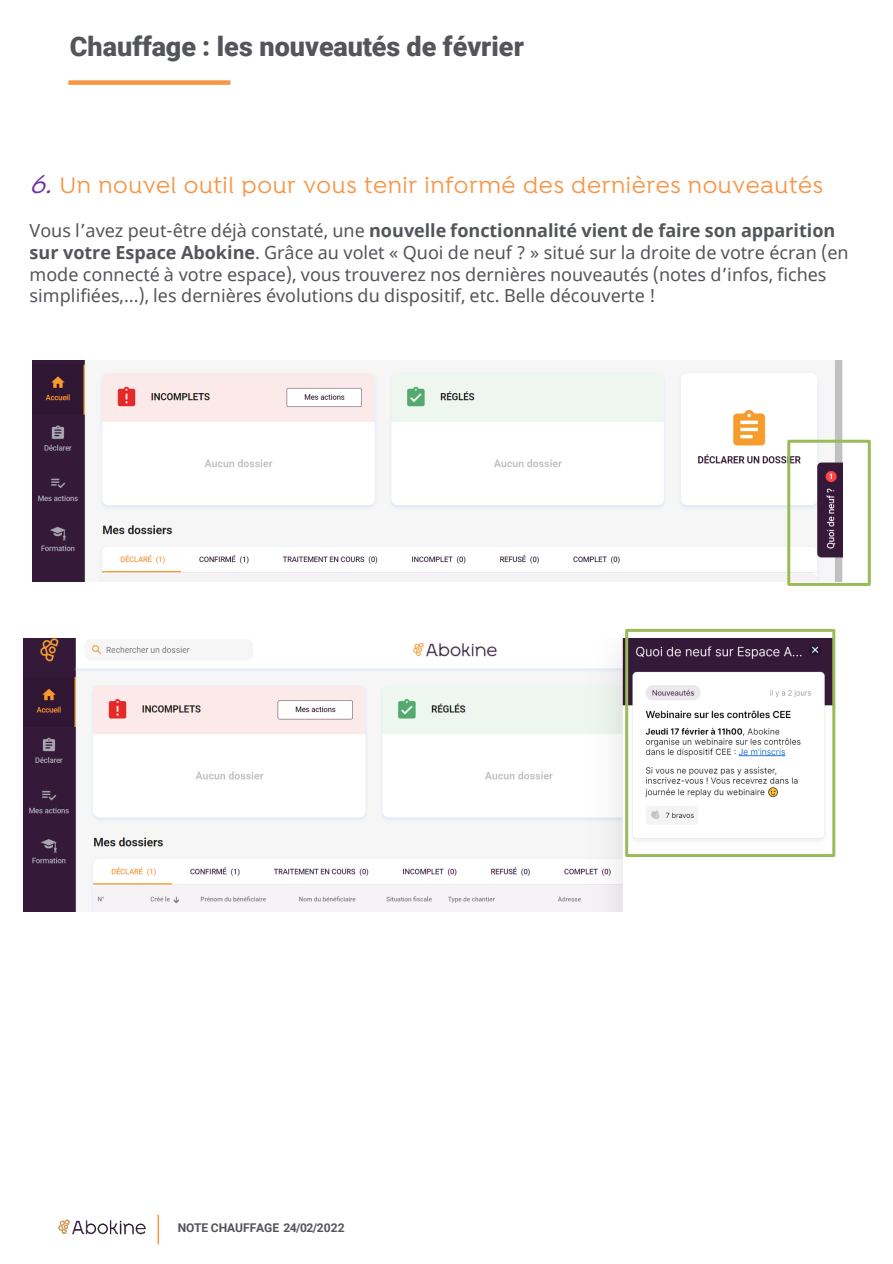
<style>
.page{position:relative;width:893px;height:1264px;background:#fff}
.page>*{position:absolute;margin:0;border:0;box-sizing:border-box;transform-origin:0 0}
.t1{font:900 27px "Roboto";color:#53555a}
.t2{font:500 24px "Isidora";letter-spacing:.025em;color:#f79646}
.t3{font:18px/21.6px "Noto Sans";color:#53555a}
.t4{font:700 12px "Roboto";letter-spacing:-.01em;color:#53555a}
.s1{font-style:italic;font-size:27px;color:#7030a0}
.s2{font-weight:700}
</style>
<div class="page">
<img style="left:58px;top:1219px;width:88px;height:16px">
<hr style="left:157px;top:1214px;width:2px;height:30px;background:#f79646">
<div style="left:68px;top:80px;width:162px;height:5px;background:#f79646"></div>
<img style="left:32px;top:360px;width:810px;height:221px">
<div style="left:787px;top:439px;width:83px;height:147px;border:3px solid #9bbb59"></div>
<img style="left:23px;top:638px;width:810px;height:272px">
<div style="left:625px;top:628px;width:210px;height:228px;border:3px solid #9bbb59"></div>
<h2 class="t1" style="left:70px;top:27px;width:455px">Chauffage : les nouveautés de février</h2>
<p class="t2" style="left:30px;top:171px;width:795px"><span class="s1">6.</span>Un nouvel outil pour vous tenir informé des dernières nouveautés</p>
<p class="t3" style="left:30px;top:220px;width:820px">Vous l’avez peut-être déjà constaté, une <span class="s2">nouvelle fonctionnalité vient de faire son apparition sur votre Espace Abokine</span>. Grâce au volet « Quoi de neuf ? » situé sur la droite de votre écran (en mode connecté à votre espace), vous trouverez nos dernières nouveautés (notes d’infos, fiches simplifiées,…), les dernières évolutions du dispositif, etc. Belle découverte !</p>
<p class="t4" style="left:178px;top:1219px;width:168px">NOTE CHAUFFAGE 24/02/2022</p>
</div>
